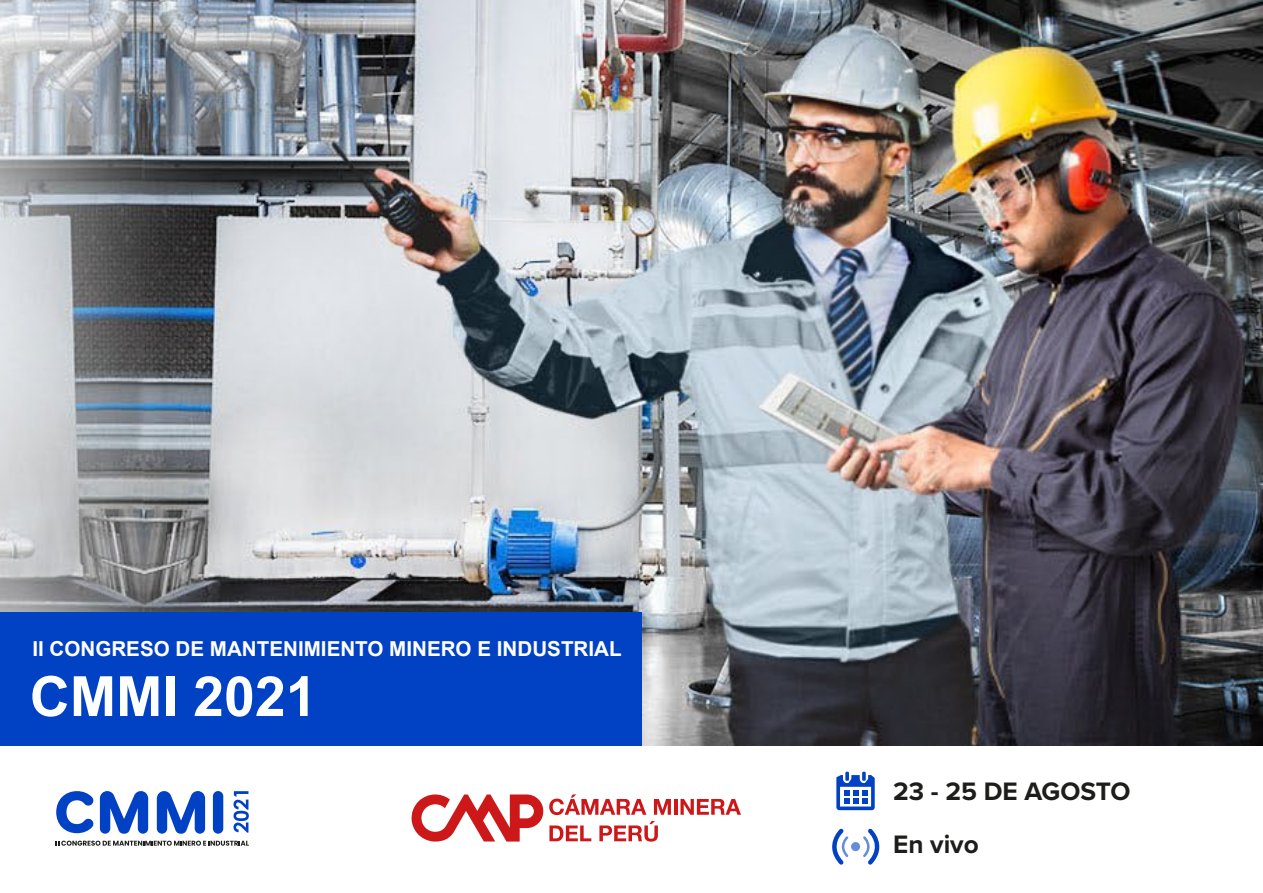
<style>
.page{position:relative;width:1263px;height:893px;background:#fff}
.page>*{position:absolute;margin:0;border:0;box-sizing:border-box;transform-origin:0 0}
.t1{font:700 55.5px "Arial";color:#fff}
.t2{font:700 26.1px/52.9px "Proxima Nova";color:#1d1d1b}
.t3{font:700 20.55px "Arial";color:#fff}
</style>
<div class="page">
<svg style="left:411px;top:794px;width:132px;height:47px"></svg>
<svg style="left:549px;top:794px;width:97px;height:21px"></svg>
<svg style="left:654px;top:799px;width:17px;height:16px"></svg>
<hr style="left:674px;top:799px;width:3px;height:16px;background:#cd181a">
<svg style="left:680px;top:799px;width:61px;height:16px"></svg>
<svg style="left:549px;top:825px;width:42px;height:16px"></svg>
<svg style="left:599px;top:821px;width:59px;height:21px"></svg>
<img style="left:0;top:0;width:1263px;height:745px">
<div style="left:0;top:612px;width:641px;height:133px;background:#0142c4"></div>
<svg style="left:836px;top:772px;width:39px;height:38px"></svg>
<svg style="left:851px;top:842px;width:9px;height:9px"></svg>
<svg style="left:233px;top:791px;width:16px;height:42px"></svg>
<svg style="left:157px;top:791px;width:48px;height:43px"></svg>
<div style="left:213px;top:791px;width:10px;height:43px;background:#0142c4;border-radius:5px"></div>
<svg style="left:56px;top:791px;width:92px;height:43px"></svg>
<svg style="left:56px;top:840px;width:193px;height:6px"></svg>
<svg style="left:863px;top:828px;width:17px;height:37px"></svg>
<svg style="left:832px;top:828px;width:16px;height:37px"></svg>
<p class="t3" style="left:32px;top:634px;width:591px">II CONGRESO DE MANTENIMIENTO MINERO E INDUSTRIAL</p>
<h1 class="t1" style="left:30px;top:657px;width:288px">CMMI 2021</h1>
<p class="t2" style="left:893px;top:764px;width:239px">23 - 25 DE AGOSTO<br>En vivo</p>
</div>
